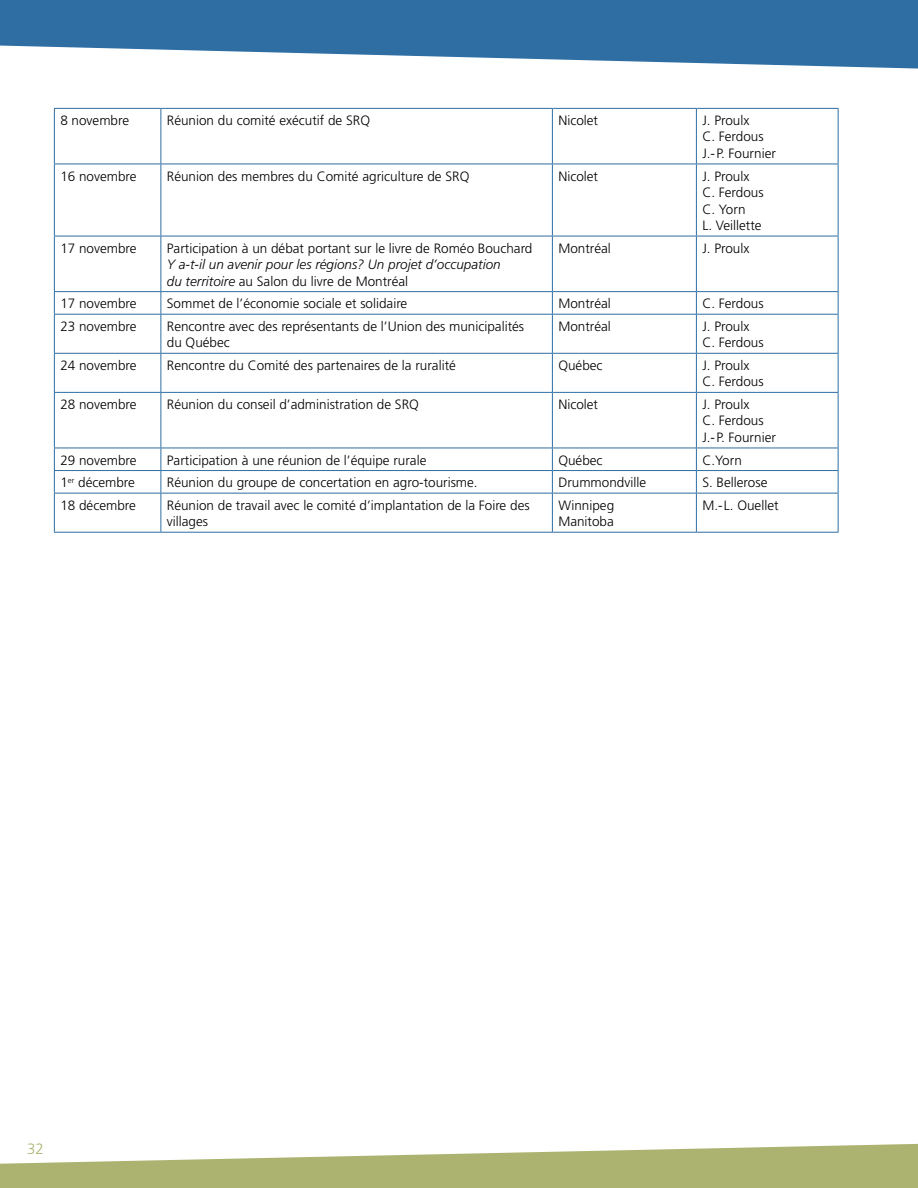
<style>
.page{position:relative;width:918px;height:1188px;background:#fff}
.page>*{position:absolute;margin:0;border:0;box-sizing:border-box;transform-origin:0 0}
.t1{font:300 15px "Frutiger";color:#acb370}
.t2{font:300 13.5px/16.5px "Frutiger";color:#000}
.t3{font:italic 300 13.5px/16.5px "Frutiger";color:#000}
.s1{font-style:normal}
</style>
<div class="page">
<svg style="left:0;top:0;width:917px;height:69px;fill:#2e6ea3"></svg>
<svg style="left:0;top:1143px;width:917px;height:45px;fill:#acb370"></svg>
<svg style="left:917px;top:0;width:1px;height:69px"></svg>
<svg style="left:917px;top:1143px;width:1px;height:45px"></svg>
<hr style="left:54px;top:108px;width:107px;height:1px;background:#2e6ea3">
<hr style="left:54px;top:109px;width:1px;height:55px;background:#2e6ea3">
<hr style="left:161px;top:108px;width:391px;height:1px;background:#2e6ea3">
<hr style="left:161px;top:109px;width:1px;height:55px;background:#2e6ea3">
<hr style="left:552px;top:108px;width:144px;height:1px;background:#2e6ea3">
<hr style="left:552px;top:109px;width:1px;height:55px;background:#2e6ea3">
<hr style="left:696px;top:108px;width:143px;height:1px;background:#2e6ea3">
<hr style="left:696px;top:109px;width:1px;height:55px;background:#2e6ea3">
<hr style="left:838px;top:109px;width:1px;height:55px;background:#2e6ea3">
<hr style="left:54px;top:164px;width:107px;height:1px;background:#2e6ea3">
<hr style="left:54px;top:164px;width:1px;height:72px;background:#2e6ea3">
<hr style="left:161px;top:164px;width:391px;height:1px;background:#2e6ea3">
<hr style="left:161px;top:164px;width:1px;height:72px;background:#2e6ea3">
<hr style="left:552px;top:164px;width:144px;height:1px;background:#2e6ea3">
<hr style="left:552px;top:164px;width:1px;height:72px;background:#2e6ea3">
<hr style="left:696px;top:164px;width:143px;height:1px;background:#2e6ea3">
<hr style="left:696px;top:164px;width:1px;height:72px;background:#2e6ea3">
<hr style="left:838px;top:164px;width:1px;height:72px;background:#2e6ea3">
<hr style="left:54px;top:236px;width:107px;height:1px;background:#2e6ea3">
<hr style="left:54px;top:236px;width:1px;height:55px;background:#2e6ea3">
<hr style="left:161px;top:236px;width:391px;height:1px;background:#2e6ea3">
<hr style="left:161px;top:236px;width:1px;height:55px;background:#2e6ea3">
<hr style="left:552px;top:236px;width:144px;height:1px;background:#2e6ea3">
<hr style="left:552px;top:236px;width:1px;height:55px;background:#2e6ea3">
<hr style="left:696px;top:236px;width:143px;height:1px;background:#2e6ea3">
<hr style="left:696px;top:236px;width:1px;height:55px;background:#2e6ea3">
<hr style="left:838px;top:236px;width:1px;height:55px;background:#2e6ea3">
<hr style="left:54px;top:291px;width:107px;height:1px;background:#2e6ea3">
<svg style="left:54px;top:292px;width:1px;height:22px"></svg>
<hr style="left:161px;top:291px;width:391px;height:1px;background:#2e6ea3">
<svg style="left:161px;top:292px;width:1px;height:22px"></svg>
<hr style="left:552px;top:291px;width:144px;height:1px;background:#2e6ea3">
<svg style="left:552px;top:292px;width:1px;height:22px"></svg>
<hr style="left:696px;top:291px;width:143px;height:1px;background:#2e6ea3">
<svg style="left:696px;top:292px;width:1px;height:22px"></svg>
<svg style="left:838px;top:292px;width:1px;height:22px"></svg>
<hr style="left:54px;top:314px;width:107px;height:1px;background:#2e6ea3">
<hr style="left:54px;top:315px;width:1px;height:38px;background:#2e6ea3">
<hr style="left:161px;top:314px;width:391px;height:1px;background:#2e6ea3">
<hr style="left:161px;top:315px;width:1px;height:38px;background:#2e6ea3">
<hr style="left:552px;top:314px;width:144px;height:1px;background:#2e6ea3">
<hr style="left:552px;top:315px;width:1px;height:38px;background:#2e6ea3">
<hr style="left:696px;top:314px;width:143px;height:1px;background:#2e6ea3">
<hr style="left:696px;top:315px;width:1px;height:38px;background:#2e6ea3">
<hr style="left:838px;top:315px;width:1px;height:38px;background:#2e6ea3">
<hr style="left:54px;top:353px;width:107px;height:1px;background:#2e6ea3">
<hr style="left:54px;top:354px;width:1px;height:38px;background:#2e6ea3">
<hr style="left:161px;top:353px;width:391px;height:1px;background:#2e6ea3">
<hr style="left:161px;top:354px;width:1px;height:38px;background:#2e6ea3">
<hr style="left:552px;top:353px;width:144px;height:1px;background:#2e6ea3">
<hr style="left:552px;top:354px;width:1px;height:38px;background:#2e6ea3">
<hr style="left:696px;top:353px;width:143px;height:1px;background:#2e6ea3">
<hr style="left:696px;top:354px;width:1px;height:38px;background:#2e6ea3">
<hr style="left:838px;top:354px;width:1px;height:38px;background:#2e6ea3">
<hr style="left:54px;top:392px;width:107px;height:1px;background:#2e6ea3">
<hr style="left:54px;top:393px;width:1px;height:55px;background:#2e6ea3">
<hr style="left:161px;top:392px;width:391px;height:1px;background:#2e6ea3">
<hr style="left:161px;top:393px;width:1px;height:55px;background:#2e6ea3">
<hr style="left:552px;top:392px;width:144px;height:1px;background:#2e6ea3">
<hr style="left:552px;top:393px;width:1px;height:55px;background:#2e6ea3">
<hr style="left:696px;top:392px;width:143px;height:1px;background:#2e6ea3">
<hr style="left:696px;top:393px;width:1px;height:55px;background:#2e6ea3">
<hr style="left:838px;top:393px;width:1px;height:55px;background:#2e6ea3">
<hr style="left:54px;top:448px;width:107px;height:1px;background:#2e6ea3">
<hr style="left:161px;top:448px;width:391px;height:1px;background:#2e6ea3">
<hr style="left:552px;top:448px;width:144px;height:1px;background:#2e6ea3">
<hr style="left:696px;top:448px;width:143px;height:1px;background:#2e6ea3">
<hr style="left:54px;top:470px;width:107px;height:1px;background:#2e6ea3">
<svg style="left:54px;top:448px;width:1px;height:45px"></svg>
<hr style="left:161px;top:470px;width:391px;height:1px;background:#2e6ea3">
<svg style="left:161px;top:448px;width:1px;height:45px"></svg>
<hr style="left:552px;top:470px;width:144px;height:1px;background:#2e6ea3">
<svg style="left:552px;top:448px;width:1px;height:45px"></svg>
<hr style="left:696px;top:470px;width:143px;height:1px;background:#2e6ea3">
<svg style="left:696px;top:448px;width:1px;height:45px"></svg>
<svg style="left:838px;top:448px;width:1px;height:45px"></svg>
<hr style="left:54px;top:493px;width:107px;height:1px;background:#2e6ea3">
<hr style="left:54px;top:494px;width:1px;height:38px;background:#2e6ea3">
<hr style="left:161px;top:493px;width:391px;height:1px;background:#2e6ea3">
<hr style="left:161px;top:494px;width:1px;height:38px;background:#2e6ea3">
<hr style="left:552px;top:493px;width:144px;height:1px;background:#2e6ea3">
<hr style="left:552px;top:494px;width:1px;height:38px;background:#2e6ea3">
<hr style="left:696px;top:493px;width:143px;height:1px;background:#2e6ea3">
<hr style="left:696px;top:494px;width:1px;height:38px;background:#2e6ea3">
<hr style="left:838px;top:494px;width:1px;height:38px;background:#2e6ea3">
<hr style="left:54px;top:532px;width:107px;height:1px;background:#2e6ea3">
<hr style="left:161px;top:532px;width:391px;height:1px;background:#2e6ea3">
<hr style="left:552px;top:532px;width:144px;height:1px;background:#2e6ea3">
<hr style="left:696px;top:532px;width:143px;height:1px;background:#2e6ea3">
<p class="t2" style="left:60px;top:112px;width:70px">8 novembre</p>
<p class="t2" style="left:167px;top:112px;width:205px">Réunion du comité exécutif de SRQ</p>
<p class="t2" style="left:558px;top:112px;width:41px">Nicolet</p>
<p class="t2" style="left:702px;top:112px;width:75px">J. Proulx<br>C. Ferdous<br>J.-P. Fournier</p>
<p class="t2" style="left:60px;top:168px;width:78px">16 novembre</p>
<p class="t2" style="left:167px;top:168px;width:304px">Réunion des membres du Comité agriculture de SRQ</p>
<p class="t2" style="left:558px;top:168px;width:41px">Nicolet</p>
<p class="t2" style="left:702px;top:168px;width:63px">J. Proulx<br>C. Ferdous<br>C. Yorn<br>L. Veillette</p>
<p class="t2" style="left:60px;top:240px;width:78px">17 novembre</p>
<p class="t2" style="left:167px;top:240px;width:367px">Participation à un débat portant sur le livre de Roméo Bouchard</p>
<p class="t3" style="left:167px;top:256px;width:335px">Y a-t-il un avenir pour les régions? Un projet d’occupation du territoire <span class="s1">au Salon du livre de Montréal</span></p>
<p class="t2" style="left:558px;top:240px;width:54px">Montréal</p>
<p class="t2" style="left:702px;top:240px;width:49px">J. Proulx</p>
<p class="t2" style="left:60px;top:295px;width:78px">17 novembre</p>
<p class="t2" style="left:167px;top:295px;width:242px">Sommet de l’économie sociale et solidaire</p>
<p class="t2" style="left:558px;top:295px;width:54px">Montréal</p>
<p class="t2" style="left:702px;top:295px;width:63px">C. Ferdous</p>
<p class="t2" style="left:60px;top:318px;width:78px">23 novembre</p>
<p class="t2" style="left:167px;top:318px;width:359px">Rencontre avec des représentants de l’Union des municipalités du Québec</p>
<p class="t2" style="left:558px;top:318px;width:54px">Montréal</p>
<p class="t2" style="left:702px;top:318px;width:63px">J. Proulx<br>C. Ferdous</p>
<p class="t2" style="left:60px;top:357px;width:78px">24 novembre</p>
<p class="t2" style="left:167px;top:357px;width:291px">Rencontre du Comité des partenaires de la ruralité</p>
<p class="t2" style="left:558px;top:357px;width:46px">Québec</p>
<p class="t2" style="left:702px;top:357px;width:63px">J. Proulx<br>C. Ferdous</p>
<p class="t2" style="left:60px;top:396px;width:78px">28 novembre</p>
<p class="t2" style="left:167px;top:396px;width:254px">Réunion du conseil d’administration de SRQ</p>
<p class="t2" style="left:558px;top:396px;width:41px">Nicolet</p>
<p class="t2" style="left:702px;top:396px;width:75px">J. Proulx<br>C. Ferdous<br>J.-P. Fournier</p>
<p class="t2" style="left:60px;top:452px;width:78px">29 novembre</p>
<p class="t2" style="left:167px;top:452px;width:261px">Participation à une réunion de l’équipe rurale</p>
<p class="t2" style="left:558px;top:452px;width:46px">Québec</p>
<p class="t2" style="left:702px;top:452px;width:41px">C.Yorn</p>
<p class="t2" style="left:60px;top:474px;width:76px">1<sup>er</sup> décembre</p>
<p class="t2" style="left:167px;top:474px;width:312px">Réunion du groupe de concertation en agro-tourisme.</p>
<p class="t2" style="left:558px;top:474px;width:89px">Drummondville</p>
<p class="t2" style="left:702px;top:474px;width:67px">S. Bellerose</p>
<p class="t2" style="left:60px;top:497px;width:77px">18 décembre</p>
<p class="t2" style="left:167px;top:497px;width:364px">Réunion de travail avec le comité d’implantation de la Foire des villages</p>
<p class="t2" style="left:558px;top:497px;width:57px">Winnipeg<br>Manitoba</p>
<p class="t2" style="left:702px;top:497px;width:78px">M.-L. Ouellet</p>
<p class="t1" style="left:27px;top:1141px;width:9px">32</p>
</div>
